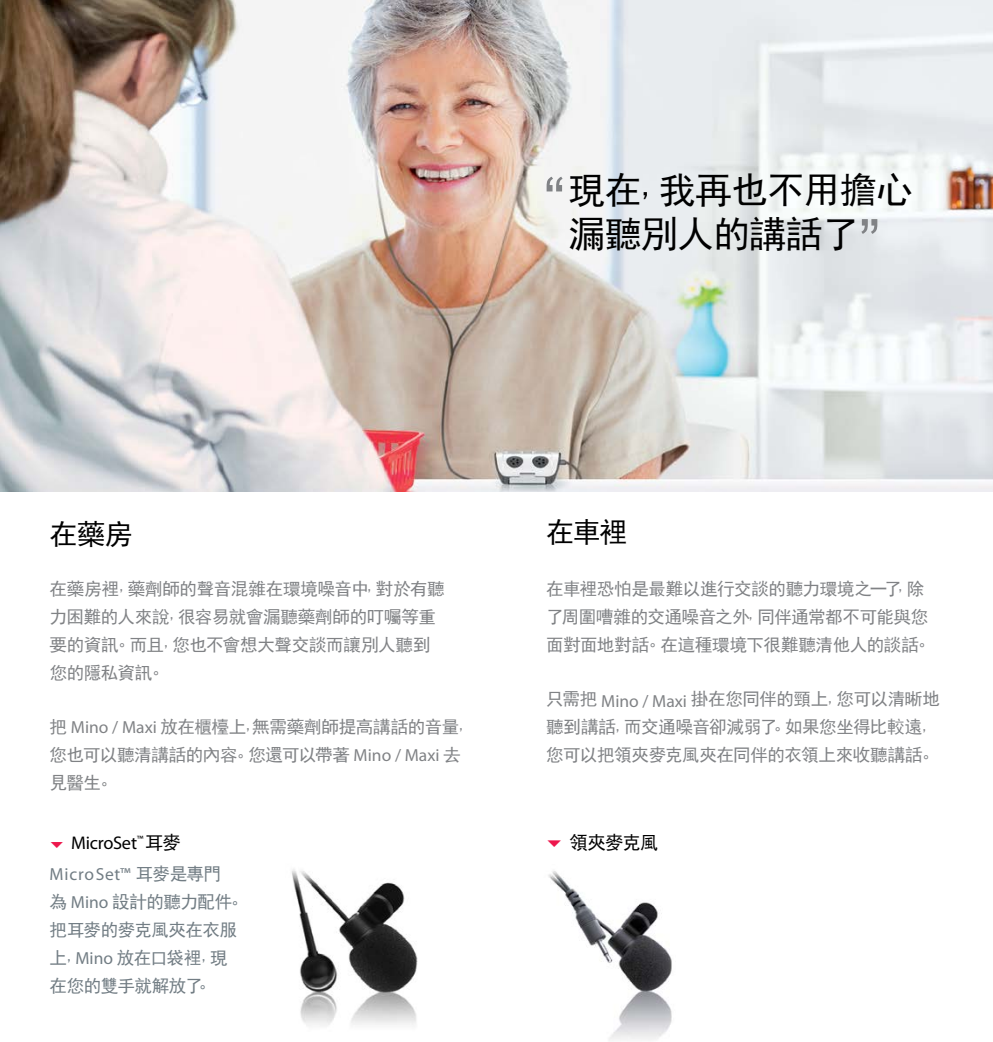
<style>
.page{position:relative;width:993px;height:1042px;background:#fff}
.page>*{position:absolute;margin:0;border:0;box-sizing:border-box;transform-origin:0 0}
.t1{font:63px "Arial";color:#808285}
.t2{font:36.75px/44.1px "Sim Hei";letter-spacing:-.015em;color:#000}
.t3{font:28px "Sim Hei";letter-spacing:-.035em;color:#000}
.t4{font:18.38px "Myriad Pro";letter-spacing:-.015em;color:#000}
.t5{font:18.38px "Sim Hei";letter-spacing:-.035em;color:#000}
.t6{font:17.5px/28px "Sim Hei";letter-spacing:-.02em;color:#808285}
.t7{font:17.5px/28px "Sim Hei";letter-spacing:-.025em;color:#727d84}
.t8{font:17.5px "Myriad Pro";letter-spacing:.04em;color:#727d84}
.s1{font-family:"Myriad Pro"}
.s2{font-family:"Sim Hei"}
</style>
<div class="page">
<img style="left:0;top:0;width:992px;height:491px">
<img style="left:291px;top:869px;width:127px;height:157px">
<img style="left:548px;top:871px;width:124px;height:170px">
<h2 class="t2" style="left:568px;top:168px;width:346px">現在,我再也不用擔心漏聽別人的講話了</h2>
<h1 class="t1" style="left:564px;top:209px;width:22px;rotate:-180deg">”</h1>
<h1 class="t1" style="left:858px;top:201px;width:22px">”</h1>
<h3 class="t3" style="left:50px;top:519px;width:84px">在藥房</h3>
<p class="t6" style="left:50px;top:575px;width:396px">在藥房裡,藥劑師的聲音混雜在環境噪音中,對於有聽力困難的人來說,很容易就會漏聽藥劑師的叮囑等重要的資訊。而且,您也不會想大聲交談而讓別人聽到您的隱私資訊。</p>
<p class="t6" style="left:50px;top:713px;width:419px">把 <span class="s1">Mino / Maxi</span> 放在櫃檯上,無需藥劑師提高講話的音量,您也可以聽清講話的內容。您還可以帶著 <span class="s1">Mino / Maxi</span> 去見醫生。</p>
<p class="t4" style="left:71px;top:832px;width:111px">MicroSet<sup>™</sup> <span class="s2">耳麥</span></p>
<p class="t8" style="left:50px;top:863px;width:173px">MicroSet™ <span class="s2">耳麥是專門</span></p>
<p class="t7" style="left:50px;top:888px;width:200px">為 <span class="s1">Mino</span> 設計的聽力配件。把耳麥的麥克風夾在衣服上,<span class="s1">Mino</span> 放在口袋裡,現在您的雙手就解放了。</p>
<h3 class="t3" style="left:546px;top:518px;width:82px">在車裡</h3>
<p class="t6" style="left:546px;top:574px;width:391px">在車裡恐怕是最難以進行交談的聽力環境之一了,除了周圍嘈雜的交通噪音之外,同伴通常都不可能與您面對面地對話。在這種環境下很難聽清他人的談話。</p>
<p class="t6" style="left:546px;top:685px;width:395px">只需把 <span class="s1">Mino / Maxi</span> 掛在您同伴的頸上,您可以清晰地聽到講話,而交通噪音卻減弱了。如果您坐得比較遠,您可以把領夾麥克風夾在同伴的衣領上來收聽講話。</p>
<p class="t5" style="left:569px;top:833px;width:90px">領夾麥克風</p>
</div>
